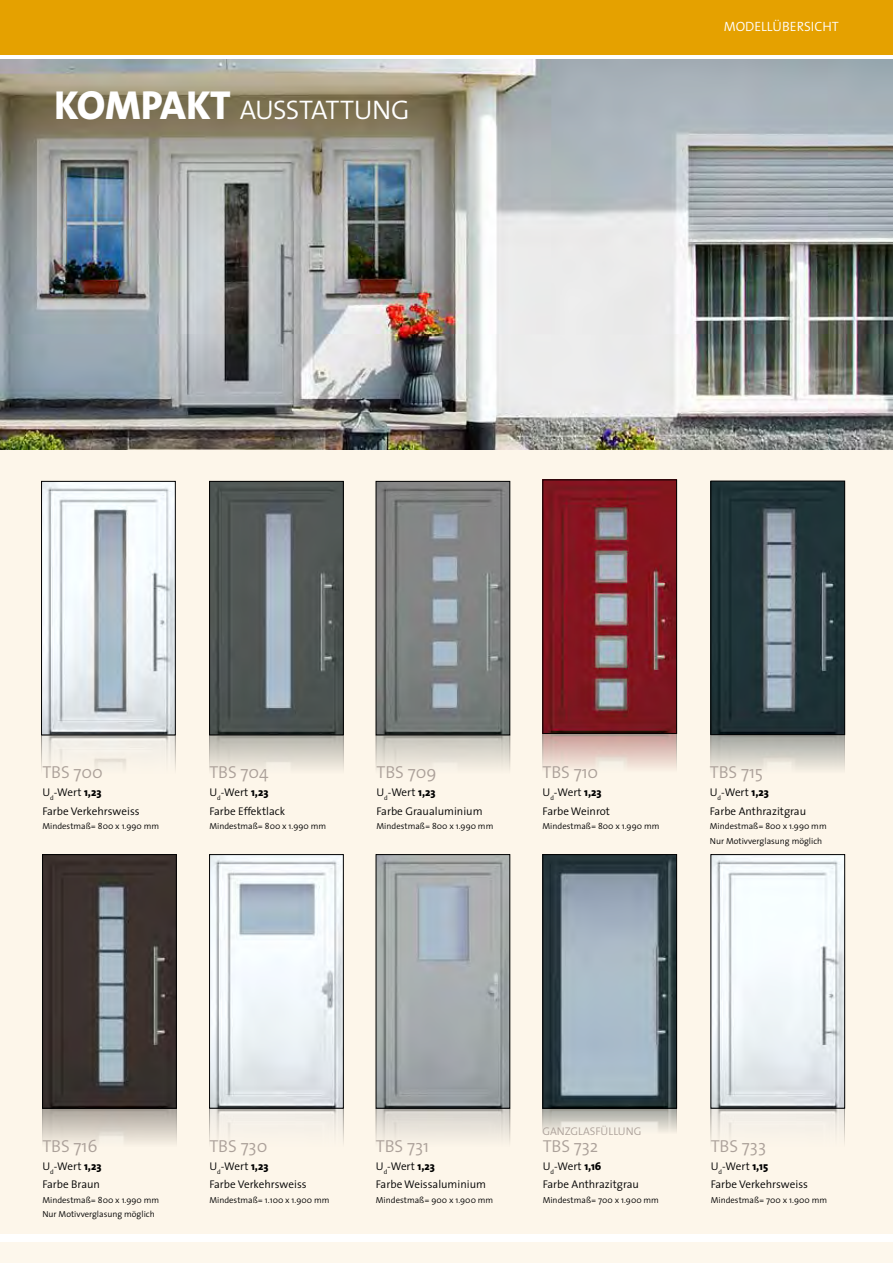
<style>
.page{position:relative;width:893px;height:1263px;background:#fff}
.page>*{position:absolute;margin:0;border:0;box-sizing:border-box;transform-origin:0 0}
.t1{font:300 27px "The Sans";letter-spacing:-.025em;color:#fff}
.t2{font:300 17.4px "The Sans";color:#aca19a}
.t3{font:300 13.5px "The Sans";color:#fff}
.t4{font:300 11.25px/18.1px "The Sans";color:#000}
.t5{font:300 11.25px "The Sans";color:#aca19a}
.t6{font:300 8.7px/14.5px "The Sans";color:#000}
.s1{font-family:"The Sans Extra Bold Caps";font-weight:400;font-size:40.8px}
.s2{font-weight:800}
</style>
<div class="page">
<img style="left:0;top:60px;width:893px;height:390px">
<div style="left:0;top:450px;width:893px;height:783px;background:#fdf6ea"></div>
<div style="left:0;top:0;width:893px;height:54px;background:#e5a100"></div>
<div style="left:0;top:1242px;width:893px;height:21px;background:#fdf6ea"></div>
<img style="left:43px;top:483px;width:130px;height:285px">
<div style="left:41px;top:481px;width:134px;height:254px;border:1px solid #000"></div>
<img style="left:211px;top:483px;width:130px;height:286px">
<div style="left:209px;top:481px;width:134px;height:254px;border:1px solid #000"></div>
<img style="left:378px;top:483px;width:130px;height:286px">
<div style="left:376px;top:481px;width:134px;height:254px;border:1px solid #000"></div>
<img style="left:713px;top:483px;width:130px;height:287px">
<div style="left:711px;top:481px;width:134px;height:254px;border:1px solid #000"></div>
<img style="left:545px;top:482px;width:130px;height:286px">
<div style="left:543px;top:480px;width:134px;height:254px;border:1px solid #000"></div>
<div style="left:543px;top:733px;width:134px;height:50px;border:1px solid #000"></div>
<img style="left:44px;top:856px;width:130px;height:287px">
<div style="left:42px;top:854px;width:134px;height:254px;border:1px solid #000"></div>
<div style="left:42px;top:1108px;width:134px;height:50px;border:1px solid #000"></div>
<img style="left:211px;top:856px;width:130px;height:282px">
<div style="left:209px;top:854px;width:134px;height:254px;border:1px solid #000"></div>
<div style="left:209px;top:1108px;width:134px;height:50px;border:1px solid #000"></div>
<img style="left:378px;top:856px;width:130px;height:285px">
<div style="left:376px;top:854px;width:134px;height:254px;border:1px solid #000"></div>
<div style="left:376px;top:1108px;width:134px;height:50px;border:1px solid #000"></div>
<img style="left:713px;top:856px;width:130px;height:282px">
<div style="left:711px;top:854px;width:134px;height:254px;border:1px solid #000"></div>
<div style="left:711px;top:1108px;width:134px;height:50px;border:1px solid #000"></div>
<img style="left:545px;top:856px;width:130px;height:276px">
<div style="left:543px;top:854px;width:134px;height:254px;border:1px solid #000"></div>
<div style="left:543px;top:1108px;width:134px;height:33px;border:1px solid #000"></div>
<h1 class="t1" style="left:54px;top:93px;width:357px"><span class="s1">KOMPAKT</span> AUSSTATTUNG</h1>
<p class="t3" style="left:724px;top:18px;width:117px">MODELLÜBERSICHT</p>
<h2 class="t2" style="left:42px;top:761px;width:62px">TBS 700</h2>
<p class="t4" style="left:42px;top:783px;width:99px">U<sub>d</sub>-Wert <span class="s2">1,23<br></span>Farbe Verkehrsweiss</p>
<p class="t6" style="left:42px;top:819px;width:118px">Mindestmaß= 800 x 1.990 mm</p>
<h2 class="t2" style="left:209px;top:761px;width:61px">TBS 704</h2>
<p class="t4" style="left:209px;top:783px;width:77px">U<sub>d</sub>-Wert <span class="s2">1,23<br></span>Farbe Effektlack</p>
<p class="t6" style="left:209px;top:819px;width:118px">Mindestmaß= 800 x 1.990 mm</p>
<h2 class="t2" style="left:376px;top:761px;width:62px">TBS 709</h2>
<p class="t4" style="left:376px;top:783px;width:108px">U<sub>d</sub>-Wert <span class="s2">1,23<br></span>Farbe Graualuminium</p>
<p class="t6" style="left:376px;top:819px;width:118px">Mindestmaß= 800 x 1.990 mm</p>
<h2 class="t2" style="left:543px;top:761px;width:57px">TBS 710</h2>
<p class="t4" style="left:543px;top:783px;width:69px">U<sub>d</sub>-Wert <span class="s2">1,23<br></span>Farbe Weinrot</p>
<p class="t6" style="left:543px;top:819px;width:118px">Mindestmaß= 800 x 1.990 mm</p>
<h2 class="t2" style="left:710px;top:761px;width:55px">TBS 715</h2>
<p class="t4" style="left:710px;top:783px;width:98px">U<sub>d</sub>-Wert <span class="s2">1,23<br></span>Farbe Anthrazitgrau</p>
<p class="t6" style="left:710px;top:819px;width:118px">Mindestmaß= 800 x 1.990 mm<br>Nur Motivverglasung möglich</p>
<h2 class="t2" style="left:42px;top:1135px;width:57px">TBS 716</h2>
<p class="t4" style="left:42px;top:1157px;width:61px">U<sub>d</sub>-Wert <span class="s2">1,23<br></span>Farbe Braun</p>
<p class="t6" style="left:42px;top:1193px;width:118px">Mindestmaß= 800 x 1.990 mm<br>Nur Motivverglasung möglich</p>
<h2 class="t2" style="left:209px;top:1135px;width:59px">TBS 730</h2>
<p class="t4" style="left:209px;top:1157px;width:99px">U<sub>d</sub>-Wert <span class="s2">1,23<br></span>Farbe Verkehrsweiss</p>
<p class="t6" style="left:209px;top:1193px;width:122px">Mindestmaß= 1.100 x 1.900 mm</p>
<h2 class="t2" style="left:376px;top:1135px;width:55px">TBS 731</h2>
<p class="t4" style="left:376px;top:1157px;width:112px">U<sub>d</sub>-Wert <span class="s2">1,23<br></span>Farbe Weissaluminium</p>
<p class="t6" style="left:376px;top:1193px;width:119px">Mindestmaß= 900 x 1.900 mm</p>
<p class="t5" style="left:543px;top:1123px;width:100px">GANZGLASFÜLLUNG</p>
<h2 class="t2" style="left:543px;top:1135px;width:57px">TBS 732</h2>
<p class="t4" style="left:543px;top:1157px;width:98px">U<sub>d</sub>-Wert <span class="s2">1,16<br></span>Farbe Anthrazitgrau</p>
<p class="t6" style="left:543px;top:1193px;width:118px">Mindestmaß= 700 x 1.900 mm</p>
<h2 class="t2" style="left:711px;top:1135px;width:57px">TBS 733</h2>
<p class="t4" style="left:711px;top:1157px;width:99px">U<sub>d</sub>-Wert <span class="s2">1,15<br></span>Farbe Verkehrsweiss</p>
<p class="t6" style="left:711px;top:1193px;width:118px">Mindestmaß= 700 x 1.900 mm</p>
</div>
